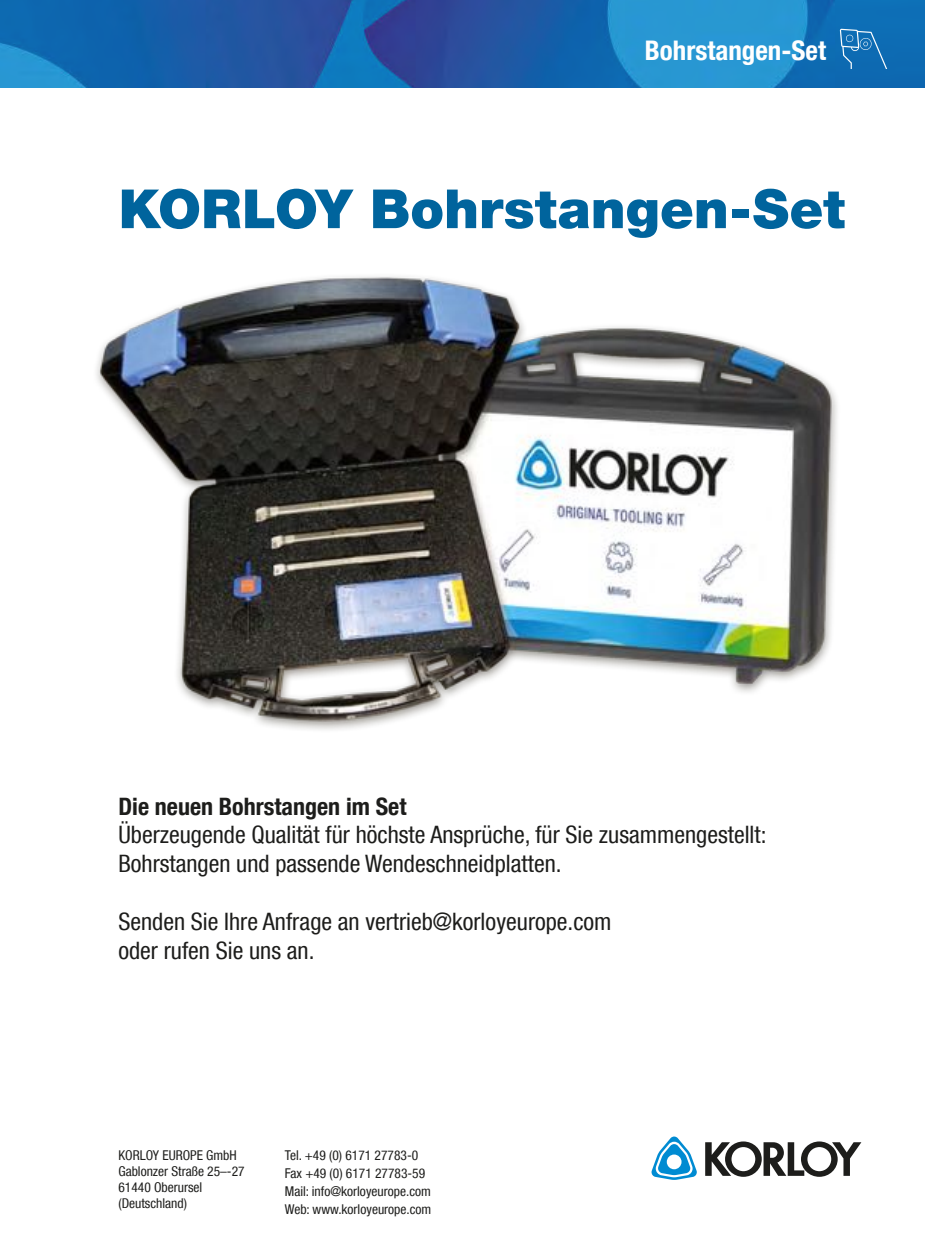
<style>
.page{position:relative;width:925px;height:1257px;background:#fff}
.page>*{position:absolute;margin:0;border:0;box-sizing:border-box;transform-origin:0 0}
.t1{font:900 54px "Helvetica Neue LT Com";color:#00649d}
.t2{font:700 condensed 27px "Helvetica Neue LT Com";color:#fff}
.t3{font:condensed 24px/28.8px "Helvetica Neue LT Com";color:#1d1d1b}
.t4{font:700 condensed 24px "Helvetica Neue LT Com";color:#1d1d1b}
.t5{font:condensed 13.5px/16.2px "Helvetica Neue LT Com";color:#1d1d1b}
</style>
<div class="page">
<img style="left:0;top:0;width:924px;height:88px">
<svg style="left:839px;top:29px;width:48px;height:40px;background:#287bbb"></svg>
<img style="left:96px;top:276px;width:741px;height:454px">
<svg style="left:651px;top:1136px;width:45px;height:44px"></svg>
<svg style="left:705px;top:1141px;width:156px;height:36px"></svg>
<p class="t2" style="left:644px;top:41px;width:182px">Bohrstangen-Set</p>
<h1 class="t1" style="left:118px;top:190px;width:727px">KORLOY Bohrstangen-Set</h1>
<p class="t4" style="left:118px;top:797px;width:289px">Die neuen Bohrstangen im Set</p>
<p class="t3" style="left:118px;top:824px;width:649px">Überzeugende Qualität für höchste Ansprüche, für Sie zusammengestellt:<br>Bohrstangen und passende Wendeschneidplatten.</p>
<p class="t3" style="left:118px;top:910px;width:494px">Senden Sie Ihre Anfrage an vertrieb@korloyeurope.com oder rufen Sie uns an.</p>
<p class="t5" style="left:118px;top:1149px;width:128px">KORLOY EUROPE GmbH<br>Gablonzer Straße 25–-27<br>61440 Oberursel (Deutschland)</p>
<p class="t5" style="left:285px;top:1148px;width:148px;line-height:18px">Tel. +49 (0) 6171 27783-0<br>Fax +49 (0) 6171 27783-59<br>Mail: info@korloyeurope.com<br>Web: www.korloyeurope.com</p>
</div>
